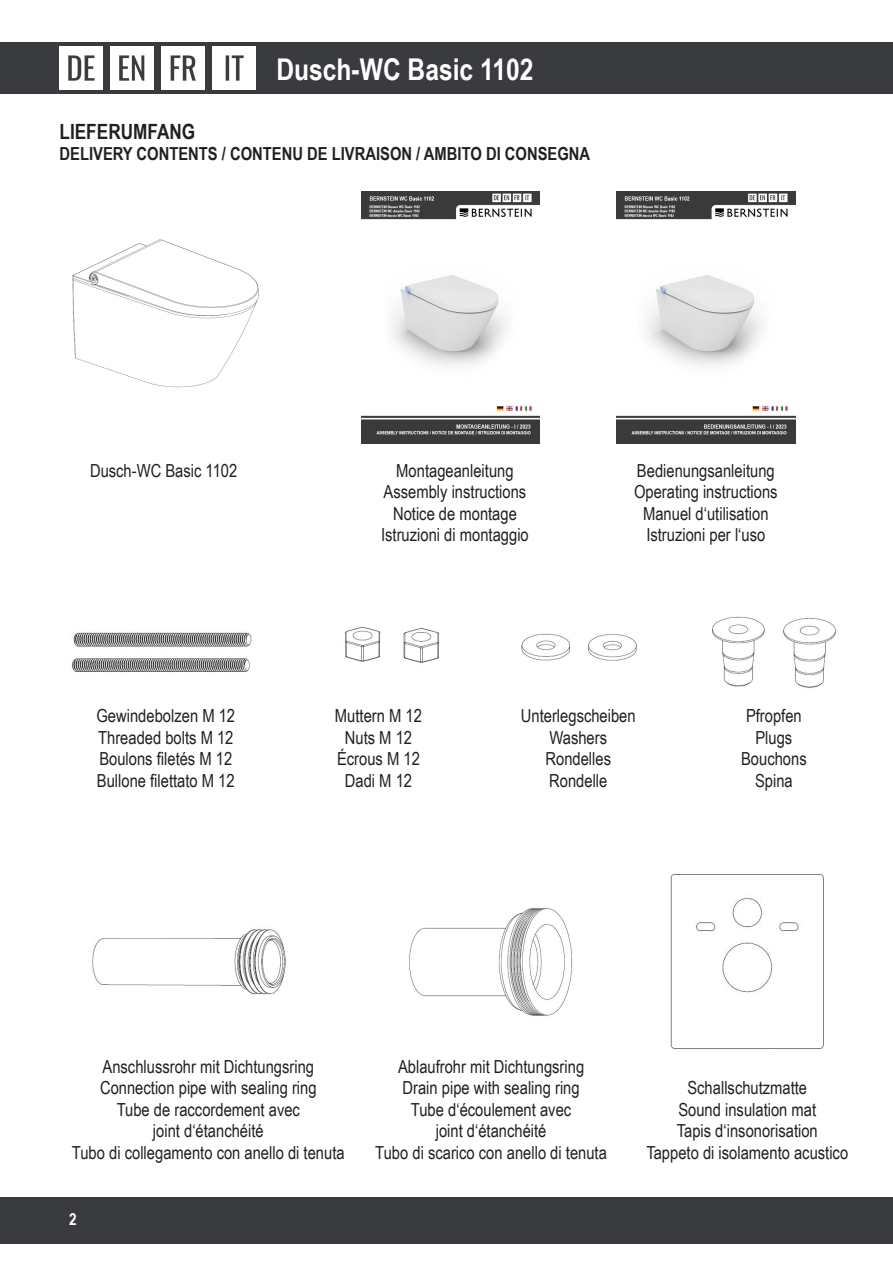
<style>
.page{position:relative;width:893px;height:1263px;background:#fff}
.page>*{position:absolute;margin:0;border:0;box-sizing:border-box;transform-origin:0 0}
.t1{font:700 30px "Arial Narrow";color:#fff}
.Fließtext{font:700 21px "Arial Narrow";color:#231f20}
.Fließtext-2{font:18px/21.6px "Arial Narrow";color:#231f20;text-align:center}
.Fließtext-3{font:700 18px "Arial Narrow";color:#231f20}
.t2{font:700 16.5px "Arial Narrow";color:#fff}
</style>
<div class="page">
<div style="left:0;top:43px;width:893px;height:51px;background:#3a3b3f"></div>
<div style="left:0;top:1197px;width:893px;height:47px;background:#3a3b3f"></div>
<img style="left:213px;top:47px;width:42px;height:42px">
<img style="left:162px;top:47px;width:42px;height:42px">
<img style="left:111px;top:47px;width:42px;height:42px">
<img style="left:60px;top:47px;width:42px;height:42px">
<img style="left:72px;top:616px;width:764px;height:72px">
<img style="left:92px;top:929px;width:194px;height:66px">
<img style="left:409px;top:873px;width:415px;height:177px">
<img style="left:72px;top:239px;width:187px;height:149px">
<img style="left:361px;top:191px;width:179px;height:253px">
<img style="left:617px;top:191px;width:178px;height:253px">
<p class="t1" style="left:276px;top:47px;width:259px">Dusch-WC Basic 1102</p>
<p class="Fließtext" style="left:60px;top:115px;width:137px">LIEFERUMFANG</p>
<p class="Fließtext-3" style="left:60px;top:140px;width:532px">DELIVERY CONTENTS / CONTENU DE LIVRAISON / AMBITO DI CONSEGNA</p>
<p class="Fließtext-2" style="left:90px;top:459px;width:149px">Dusch-WC Basic 1102</p>
<p class="Fließtext-2" style="left:396px;top:459px;width:119px">Montageanleitung</p>
<p class="Fließtext-2" style="left:384px;top:480px;width:144px">Assembly instructions</p>
<p class="Fließtext-2" style="left:393px;top:502px;width:125px">Notice de montage</p>
<p class="Fließtext-2" style="left:381px;top:524px;width:149px">Istruzioni di montaggio</p>
<p class="Fließtext-2" style="left:637px;top:459px;width:139px">Bedienungsanleitung</p>
<p class="Fließtext-2" style="left:634px;top:480px;width:145px">Operating instructions</p>
<p class="Fließtext-2" style="left:643px;top:502px;width:127px">Manuel d‘utilisation</p>
<p class="Fließtext-2" style="left:646px;top:524px;width:120px">Istruzioni per l‘uso</p>
<p class="Fließtext-2" style="left:96px;top:704px;width:140px;text-align:left">Gewindebolzen M 12<br>Threaded bolts M 12<br>Boulons filetés M 12<br>Bullone filettato M 12</p>
<p class="Fließtext-2" style="left:335px;top:704px;width:88px">Muttern M 12<br>Nuts M 12<br>Écrous M 12<br>Dadi M 12</p>
<p class="Fließtext-2" style="left:521px;top:704px;width:116px">Unterlegscheiben<br>Washers<br>Rondelles<br>Rondelle</p>
<p class="Fließtext-2" style="left:741px;top:704px;width:67px">Pfropfen<br>Plugs<br>Bouchons<br>Spina</p>
<p class="Fließtext-2" style="left:72px;top:1055px;width:274px">Anschlussrohr mit Dichtungsring<br>Connection pipe with sealing ring<br>Tube de raccordement avec<br>joint d‘étanchéité<br>Tubo di collegamento con anello di tenuta</p>
<p class="Fließtext-2" style="left:375px;top:1055px;width:233px">Ablaufrohr mit Dichtungsring<br>Drain pipe with sealing ring<br>Tube d‘écoulement avec<br>joint d‘étanchéité<br>Tubo di scarico con anello di tenuta</p>
<p class="t2" style="left:69px;top:1207px;width:9px">2</p>
<p class="Fließtext-2" style="left:646px;top:1076px;width:203px">Schallschutzmatte<br>Sound insulation mat<br>Tapis d‘insonorisation<br>Tappeto di isolamento acustico</p>
</div>
